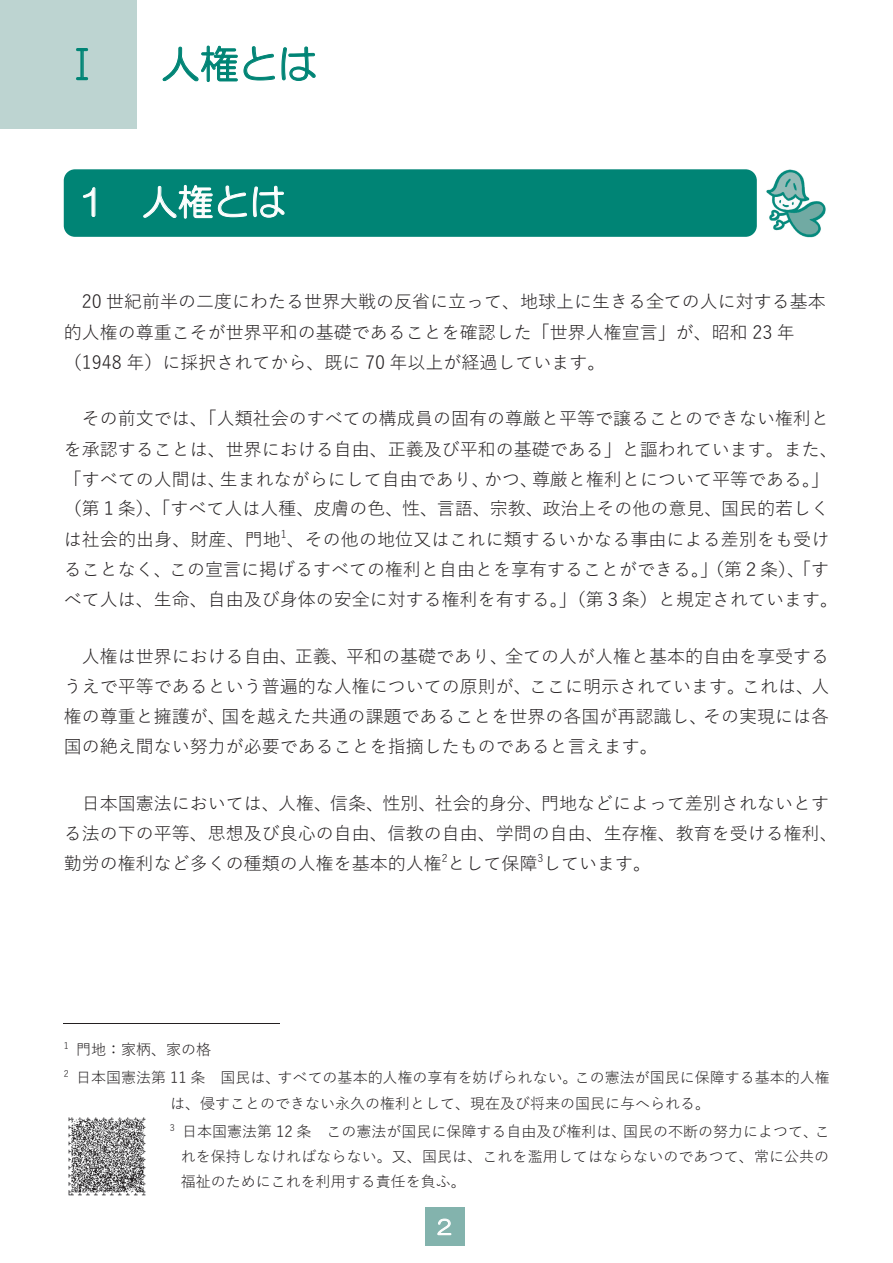
<style>
.page{position:relative;width:893px;height:1263px;background:#fff}
.page>*{position:absolute;margin:0;border:0;box-sizing:border-box;transform-origin:0 0}
.t1{font:39px "HG Maru Gothic MPRO";color:#008475}
.t2{font:36px "HG Maru Gothic MPRO";color:#fff}
.t3{font:19.5px "HG Maru Gothic MPRO";color:#fff}
.t4{font:18px/30px "Yu Gothic";color:#231f20}
.t5{font:15px/28.7px "Yu Gothic";color:#231f20}
</style>
<div class="page">
<div style="left:0;top:0;width:136px;height:129px;background:#bdd4d1"></div>
<hr style="left:64px;top:1023px;width:216px;height:1px;background:#231f20">
<div style="left:64px;top:169px;width:693px;height:68px;background:#008475;border-radius:11px"></div>
<svg style="left:83px;top:187px;width:13px;height:30px"></svg>
<svg style="left:143px;top:185px;width:104px;height:34px"></svg>
<svg style="left:253px;top:186px;width:31px;height:32px"></svg>
<svg style="left:76px;top:48px;width:12px;height:32px"></svg>
<svg style="left:163px;top:45px;width:112px;height:37px"></svg>
<svg style="left:281px;top:46px;width:34px;height:35px"></svg>
<img style="left:766px;top:169px;width:60px;height:69px">
<img style="left:68px;top:1118px;width:77px;height:77px">
<div style="left:425px;top:1207px;width:39px;height:39px;background:#83b3ad"></div>
<svg style="left:437px;top:1219px;width:14px;height:16px"></svg>
<h1 class="t1" style="left:63px;top:45px;width:40px">Ⅰ</h1>
<h1 class="t1" style="left:161px;top:45px;width:158px">人権とは</h1>
<h2 class="t2" style="left:79px;top:184px;width:209px">1 人権とは</h2>
<p class="t4" style="left:64px;top:285px;width:764px;text-indent:18px">20 世紀前半の二度にわたる世界大戦の反省に立って、地球上に生きる全ての人に対する基本的人権の尊重こそが世界平和の基礎であることを確認した「世界人権宣言」が、昭和 23 年（1948 年）に採択されてから、既に 70 年以上が経過しています。</p>
<p class="t4" style="left:64px;top:402px;width:776px;text-align:center">その前文では、「人類社会のすべての構成員の固有の尊厳と平等で譲ることのできない権利と<br>を承認することは、世界における自由、正義及び平和の基礎である」と謳われています。また、「すべての人間は、生まれながらにして自由であり、かつ、尊厳と権利とについて平等である。」（第１条）、「すべて人は人種、皮膚の色、性、言語、宗教、政治上その他の意見、国民的若しくは社会的出身、財産、門地<sup>1</sup>、その他の地位又はこれに類するいかなる事由による差別をも受けることなく、この宣言に掲げるすべての権利と自由とを享有することができる。」（第２条）、「すべて人は、生命、自由及び身体の安全に対する権利を有する。」（第３条）と規定されています。</p>
<p class="t4" style="left:64px;top:639px;width:767px;text-align:justify;text-indent:18px">人権は世界における自由、正義、平和の基礎であり、全ての人が人権と基本的自由を享受するうえで平等であるという普遍的な人権についての原則が、ここに明示されています。これは、人権の尊重と擁護が、国を越えた共通の課題であることを世界の各国が再認識し、その実現には各国の絶え間ない努力が必要であることを指摘したものであると言えます。</p>
<p class="t4" style="left:64px;top:786px;width:775px;text-indent:18px">日本国憲法においては、人権、信条、性別、社会的身分、門地などによって差別されないとする法の下の平等、思想及び良心の自由、信教の自由、学問の自由、生存権、教育を受ける権利、勤労の権利など多くの種類の人権を基本的人権<sup>2</sup>として保障<sup>3</sup>しています。</p>
<p class="t5" style="left:64px;top:1033px;width:767px"><sup>1</sup> 門地：家柄、家の格<br><sup>2</sup> 日本国憲法第 11 条 国民は、すべての基本的人権の享有を妨げられない。この憲法が国民に保障する基本的人権</p>
<p class="t5" style="left:170px;top:1087px;width:661px">は、侵すことのできない永久の権利として、現在及び将来の国民に与へられる。<br><sup>3</sup> 日本国憲法第 12 条 この憲法が国民に保障する自由及び権利は、国民の不断の努力によつて、こ</p>
<p class="t5" style="left:181px;top:1142px;width:650px;line-height:25px">れを保持しなければならない。又、国民は、これを濫用してはならないのであつて、常に公共の福祉のためにこれを利用する責任を負ふ。</p>
<p class="t3" style="left:437px;top:1217px;width:16px">2</p>
</div>
